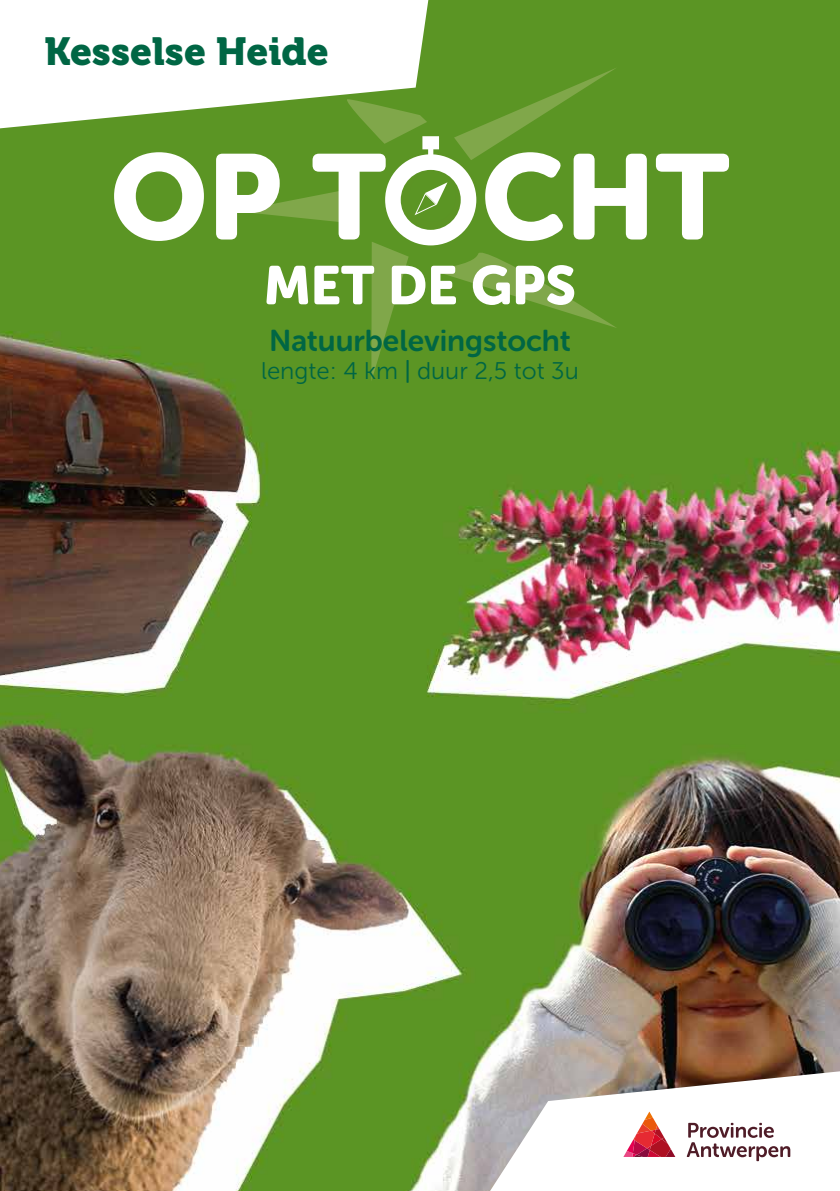
<style>
.page{position:relative;width:840px;height:1191px;background:#fff}
.page>*{position:absolute;margin:0;border:0;box-sizing:border-box;transform-origin:0 0}
.t1{font:120px "Museo Sans Rounded 900";color:#fff}
.t2{font:54px "Museo Sans Rounded 900";color:#fff}
.t3{font:38.8px "Museo 900";color:#064}
.t4{font:30px "Museo Sans Rounded 700";color:#064}
.t5{font:24px "Museo Sans 300";color:#064}
.s1{color:#5c9424}
.s2{font-family:"Museo Sans Rounded 500"}
</style>
<div class="page">
<img style="left:0;top:0;width:839px;height:1191px">
<svg style="left:0;top:0;width:428px;height:128px"></svg>
<svg style="left:490px;top:1071px;width:349px;height:120px"></svg>
<svg style="left:686px;top:1122px;width:103px;height:39px"></svg>
<svg style="left:623px;top:1111px;width:52px;height:46px"></svg>
<svg style="left:235px;top:67px;width:382px;height:314px;background:#6b9f39"></svg>
<h3 class="t3" style="left:44px;top:29px;width:286px">Kesselse Heide</h3>
<h1 class="t1" style="left:110px;top:129px;width:620px">OP T<span class="s1">O</span>CHT</h1>
<h2 class="t2" style="left:264px;top:255px;width:313px">MET DE GPS</h2>
<p class="t4" style="left:269px;top:323px;width:303px">Natuurbelevingstocht</p>
<p class="t5" style="left:261px;top:358px;width:319px">lengte: 4 km <span class="s2">|</span> duur 2,5 tot 3u</p>
</div>
